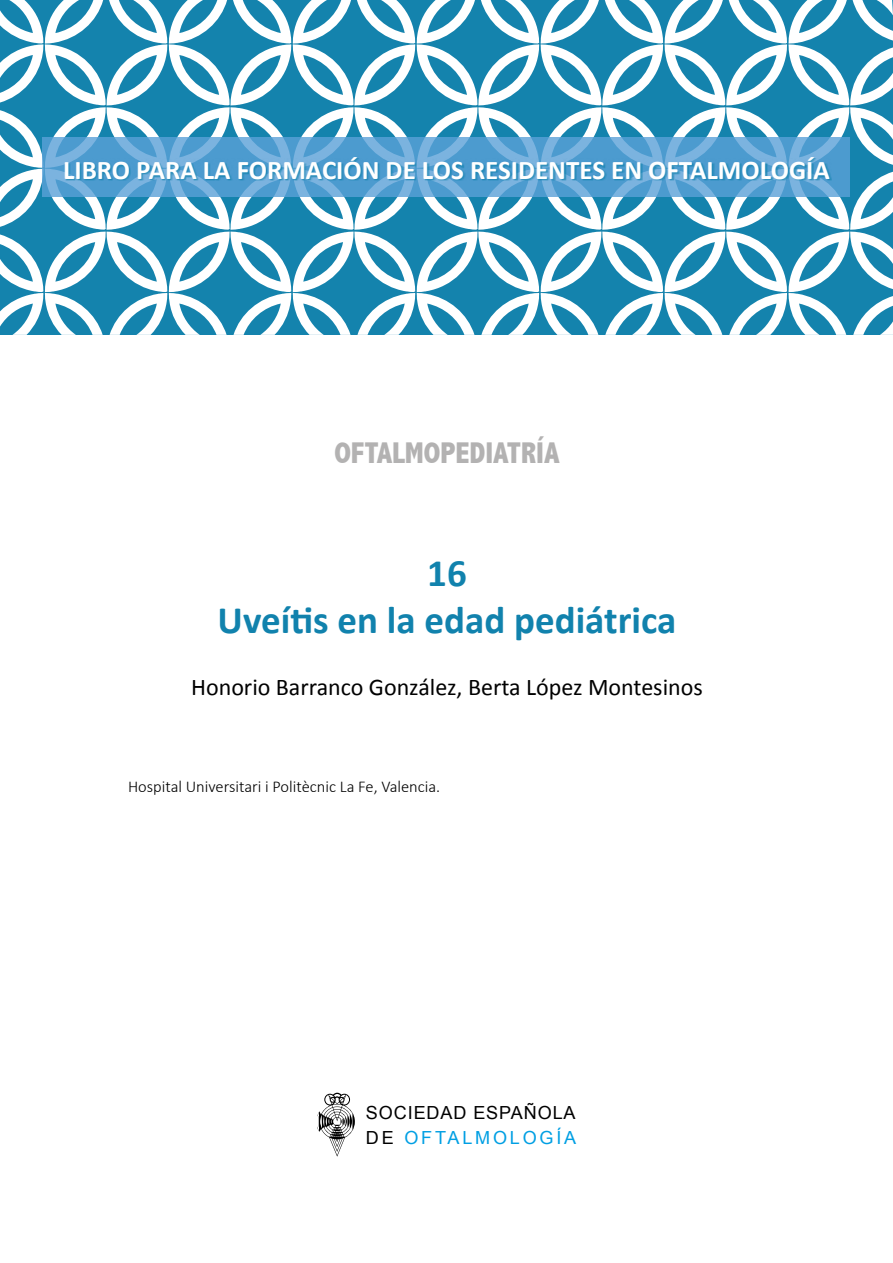
<style>
.page{position:relative;width:893px;height:1263px;background:#fff}
.page>*{position:absolute;margin:0;border:0;box-sizing:border-box;transform-origin:0 0}
.t1{font:700 39px/46.8px "Calibri";color:#1182ad;text-align:center}
.t2{font:800 condensed 30px "Abadi";color:#b3b2b2}
.t3{font:700 27px "Calibri";color:#fff}
.t4{font:24px "Calibri";color:#000}
.t5{font:18px/24.8px "Arial";letter-spacing:.05em;color:#000}
.t6{font:300 16.5px "Calibri";color:#000}
.s1{color:#009fe3}
</style>
<div class="page">
<svg style="left:0;top:0;width:893px;height:335px"></svg>
<svg style="left:43px;top:138px;width:807px;height:59px;background:#5ea4d5"></svg>
<div style="left:65px;top:158px;width:767px;height:22px;background:#1182ad;opacity:.68"></div>
<svg style="left:317px;top:1093px;width:38px;height:64px"></svg>
<p class="t3" style="left:63px;top:153px;width:768px">LIBRO PARA LA FORMACIÓN DE LOS RESIDENTES EN OFTALMOLOGÍA</p>
<p class="t2" style="left:334px;top:436px;width:227px">OFTALMOPEDIATRÍA</p>
<h1 class="t1" style="left:218px;top:548px;width:460px">16<br>Uveítis en la edad pediátrica</h1>
<p class="t4" style="left:191px;top:672px;width:513px">Honorio Barranco González, Berta López Montesinos</p>
<p class="t6" style="left:128px;top:776px;width:314px">Hospital Universitari i Politècnic La Fe, Valencia.</p>
<p class="t5" style="left:366px;top:1100px;width:212px">SOCIEDAD ESPAÑOLA<br>DE <span class="s1">OFTALMOLOGÍA</span></p>
</div>
